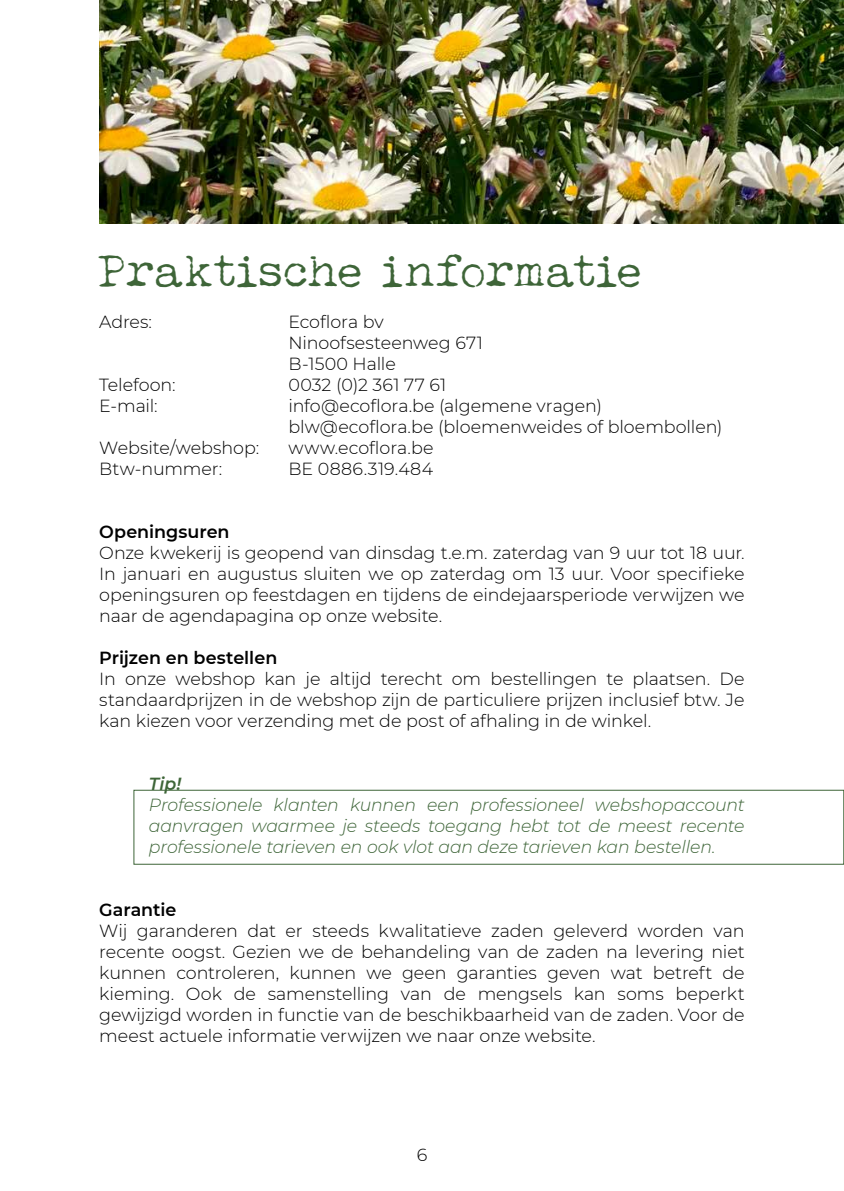
<style>
.page{position:relative;width:844px;height:1191px;background:#fff}
.page>*{position:absolute;margin:0;border:0;box-sizing:border-box;transform-origin:0 0}
.t1{font:43.75px "LUCKYTYPEWRITER";letter-spacing:-.025em;color:#3e6538}
.t2{font:300 17.5px/21px "Montserrat";letter-spacing:-.005em;color:#000;text-align:justify}
.t3{font:italic 300 17.5px/21px "Montserrat";letter-spacing:-.01em;color:#3e6538;text-align:justify}
.t4{font:600 17.5px "Montserrat";color:#000}
.t5{font:300 17.5px "Montserrat";letter-spacing:.02em;color:#000}
.t6{font:italic 600 17.5px "Montserrat";color:#3e6538}
</style>
<div class="page">
<img style="left:99px;top:0;width:744px;height:223px">
<div style="left:134px;top:790px;width:709px;height:74px;border:1px solid #3e6538"></div>
<h1 class="t1" style="left:99px;top:246px;width:546px">Praktische informatie</h1>
<p class="t2" style="left:99px;top:311px;width:54px">Adres:</p>
<p class="t2" style="left:288px;top:311px;width:196px;text-align:left">Ecoflora bv<br>Ninoofsesteenweg 671<br>B-1500 Halle</p>
<p class="t2" style="left:99px;top:374px;width:78px">Telefoon:</p>
<p class="t5" style="left:288px;top:373px;width:159px">0032 (0)2 361 77 61</p>
<p class="t2" style="left:99px;top:395px;width:60px">E-mail:</p>
<p class="t2" style="left:288px;top:395px;width:435px">info@ecoflora.be (algemene vragen) blw@ecoflora.be (bloemenweides of bloembollen)</p>
<p class="t2" style="left:99px;top:437px;width:161px">Website/webshop:</p>
<p class="t2" style="left:288px;top:437px;width:146px">www.ecoflora.be</p>
<p class="t2" style="left:99px;top:458px;width:125px">Btw-nummer:</p>
<p class="t5" style="left:288px;top:457px;width:146px">BE 0886.319.484</p>
<p class="t4" style="left:99px;top:519px;width:132px">Openingsuren</p>
<p class="t2" style="left:99px;top:542px;width:646px">Onze kwekerij is geopend van dinsdag t.e.m. zaterdag van 9 uur tot 18 uur.<br>In januari en augustus sluiten we op zaterdag om 13 uur. Voor specifieke openingsuren op feestdagen en tijdens de eindejaarsperiode verwijzen we naar de agendapagina op onze website.</p>
<p class="t4" style="left:99px;top:645px;width:179px">Prijzen en bestellen</p>
<p class="t2" style="left:99px;top:668px;width:646px">In onze webshop kan je altijd terecht om bestellingen te plaatsen. De standaardprijzen in de webshop zijn de particuliere prijzen inclusief btw. Je kan kiezen voor verzending met de post of afhaling in de winkel.</p>
<p class="t6" style="left:149px;top:771px;width:34px">Tip!</p>
<p class="t3" style="left:149px;top:794px;width:597px">Professionele klanten kunnen een professioneel webshopaccount aanvragen waarmee je steeds toegang hebt tot de meest recente professionele tarieven en ook vlot aan deze tarieven kan bestellen.</p>
<p class="t4" style="left:99px;top:897px;width:79px">Garantie</p>
<p class="t2" style="left:99px;top:920px;width:646px">Wij garanderen dat er steeds kwalitatieve zaden geleverd worden van recente oogst. Gezien we de behandeling van de zaden na levering niet kunnen controleren, kunnen we geen garanties geven wat betreft de kieming. Ook de samenstelling van de mengsels kan soms beperkt gewijzigd worden in functie van de beschikbaarheid van de zaden. Voor de meest actuele informatie verwijzen we naar onze website.</p>
<p class="t2" style="left:416px;top:1143px;width:12px">6</p>
</div>
